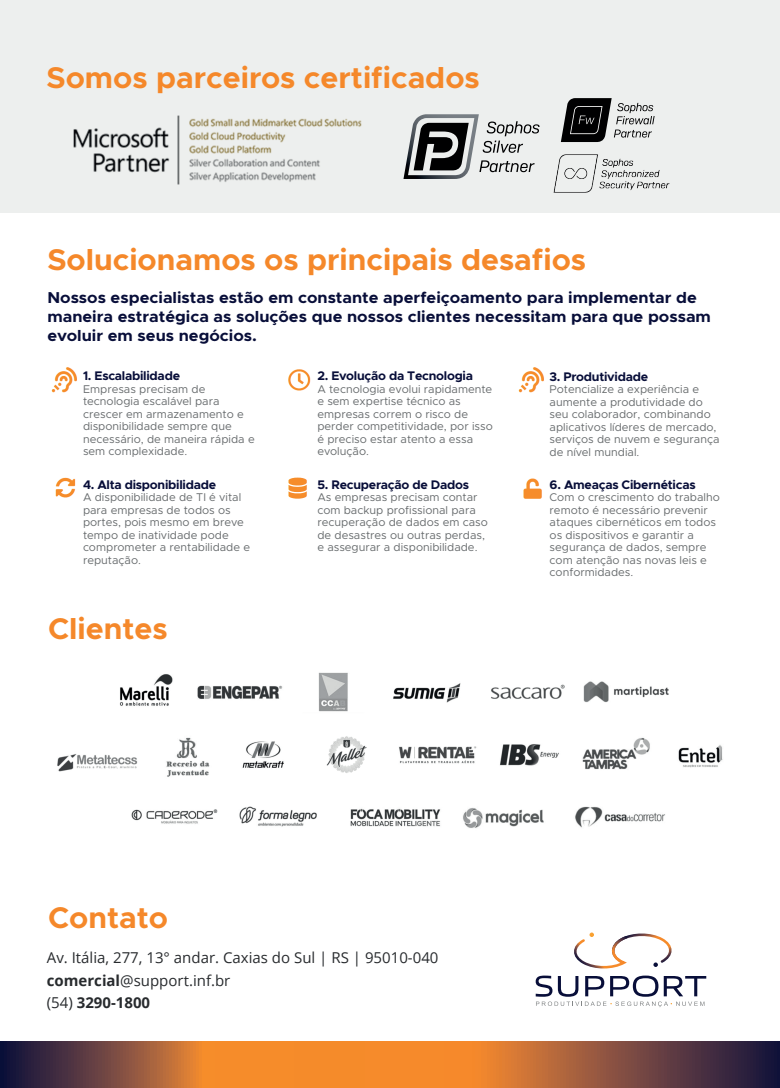
<style>
.page{position:relative;width:780px;height:1088px;background:#fff}
.page>*{position:absolute;margin:0;border:0;box-sizing:border-box;transform-origin:0 0}
.t1{font:700 30px "Metropolis";color:#f5882a}
.t2{font:700 15.88px/19px "Metropolis";color:#080e39;scale:1.04 1}
.t3{font:15px/22.5px "Open Sans";color:#282b2e}
.t4{font:700 12.5px "Metropolis";letter-spacing:-.02em;color:#080e39}
.t5{font:11.25px/12.5px "Metropolis";color:#676b6d}
.s1{font-weight:700}
</style>
<div class="page">
<div style="left:0;top:0;width:780px;height:212px;background:#edefee"></div>
<svg style="left:0;top:1041px;width:780px;height:47px;background:#a66136"></svg>
<svg style="left:574px;top:932px;width:98px;height:37px"></svg>
<svg style="left:535px;top:975px;width:171px;height:32px"></svg>
<img style="left:73px;top:115px;width:289px;height:70px">
<img style="left:57px;top:672px;width:666px;height:156px">
<img style="left:51px;top:367px;width:26px;height:26px">
<img style="left:518px;top:367px;width:26px;height:26px">
<img style="left:288px;top:369px;width:23px;height:22px">
<img style="left:55px;top:477px;width:21px;height:21px">
<img style="left:288px;top:477px;width:19px;height:22px">
<img style="left:523px;top:478px;width:19px;height:21px">
<svg style="left:403px;top:114px;width:136px;height:65px"></svg>
<svg style="left:561px;top:98px;width:93px;height:44px"></svg>
<img style="left:553px;top:154px;width:117px;height:39px">
<h1 class="t1" style="left:46px;top:59px;width:435px">Somos parceiros certificados</h1>
<h1 class="t1" style="left:47px;top:241px;width:540px">Solucionamos os principais desafios</h1>
<h2 class="t2" style="left:47px;top:288px;width:639px">Nossos especialistas estão em constante aperfeiçoamento para implementar de maneira estratégica as soluções que nossos clientes necessitam para que possam evoluir em seus negócios.</h2>
<p class="t4" style="left:83px;top:368px;width:99px">1. Escalabilidade</p>
<p class="t5" style="left:83px;top:383px;width:173px">Empresas precisam de tecnologia escalável para crescer em armazenamento e disponibilidade sempre que necessário, de maneira rápida e sem complexidade.</p>
<p class="t4" style="left:83px;top:476px;width:135px">4. Alta disponibilidade</p>
<p class="t5" style="left:83px;top:491px;width:169px">A disponibilidade de TI é vital para empresas de todos os portes, pois mesmo em breve tempo de inatividade pode comprometer a rentabilidade e reputação.</p>
<p class="t4" style="left:317px;top:368px;width:157px">2. Evolução da Tecnologia</p>
<p class="t5" style="left:317px;top:383px;width:177px">A tecnologia evolui rapidamente e sem expertise técnico as empresas correm o risco de perder competitividade, por isso é preciso estar atento a essa evolução.</p>
<p class="t4" style="left:549px;top:368px;width:100px">3. Produtividade</p>
<p class="t5" style="left:549px;top:383px;width:171px">Potencialize a experiência e aumente a produtividade do seu colaborador, combinando aplicativos líderes de mercado, serviços de nuvem e segurança de nível mundial.</p>
<p class="t4" style="left:549px;top:476px;width:147px">6. Ameaças Cibernéticas</p>
<p class="t5" style="left:549px;top:491px;width:172px">Com o crescimento do trabalho remoto é necessário prevenir ataques cibernéticos em todos os dispositivos e garantir a segurança de dados, sempre com atenção nas novas leis e conformidades.</p>
<p class="t4" style="left:317px;top:476px;width:153px">5. Recuperação de Dados</p>
<p class="t5" style="left:317px;top:491px;width:172px">As empresas precisam contar com backup profissional para recuperação de dados em caso de desastres ou outras perdas, e assegurar a disponibilidade.</p>
<h1 class="t1" style="left:48px;top:610px;width:121px">Clientes</h1>
<h1 class="t1" style="left:48px;top:898px;width:121px">Contato</h1>
<h3 class="t3" style="left:47px;top:946px;width:393px">Av. Itália, 277, 13° andar . Caxias do Sul | RS | 95010-040 <span class="s1">comercial</span>@support.inf.br<br>(54) <span class="s1">3290-1800</span></h3>
</div>
